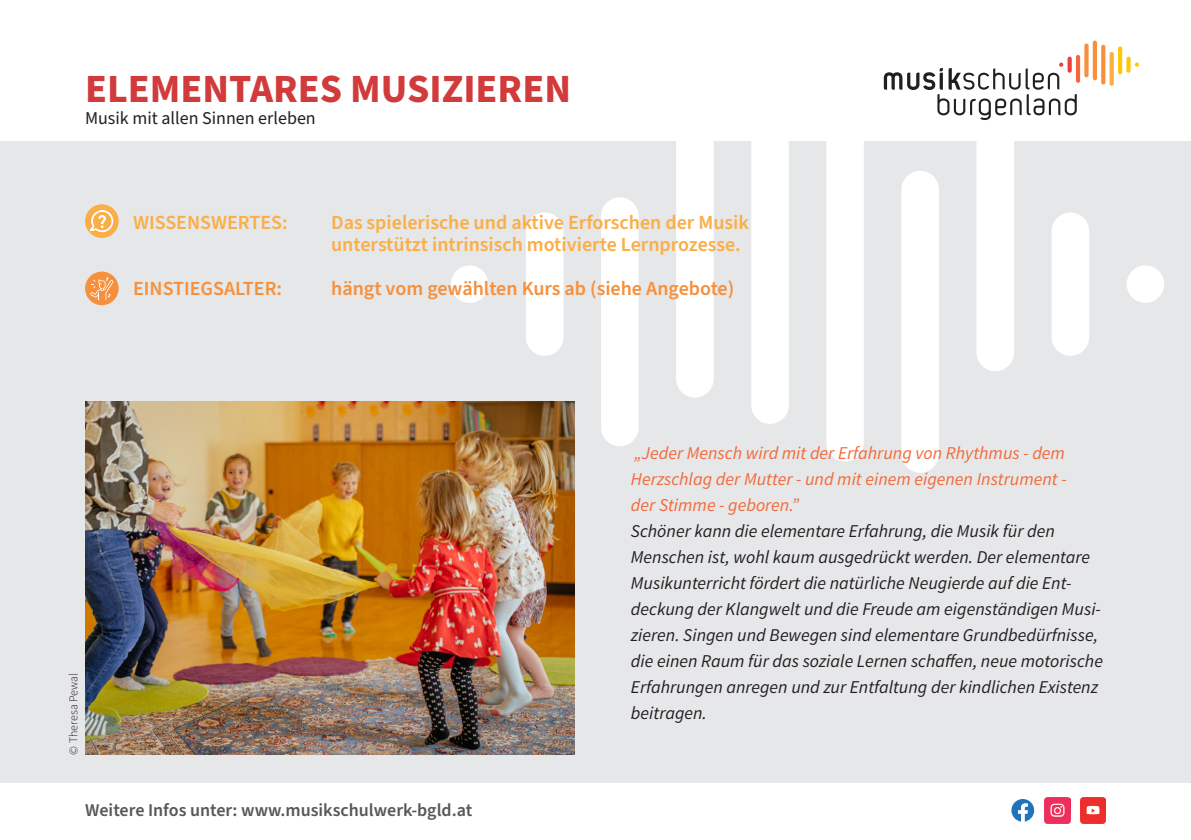
<style>
.page{position:relative;width:1191px;height:840px;background:#fff}
.page>*{position:absolute;margin:0;border:0;box-sizing:border-box;transform-origin:0 0}
.t1{font:700 40px "Source Sans Pro";color:#d13b3b}
.t2{font:600 20px/22px "Source Sans Pro";color:#fbae46}
.t3{font:600 20px "Source Sans Pro";color:#f6903c}
.t4{font:italic 18px/26px "Source Sans Variable";color:#231f20}
.t5{font:italic 18px/26px "Source Sans Variable";color:#f2693a;text-align:justify}
.t6{font:600 18px "Source Sans Pro";color:#57585a}
.t7{font:18px "Source Sans Pro";color:#231f20}
.t8{font:12px "Source Sans Variable";color:#231f20}
</style>
<div class="page">
<div style="left:0;top:142px;width:1191px;height:640px;background:#e6e7e9"></div>
<div style="left:526px;top:212px;width:37px;height:143px;background:#fff"></div>
<div style="left:1126px;top:265px;width:38px;height:38px;background:#fff;border-radius:50%"></div>
<div style="left:451px;top:265px;width:37px;height:38px;background:#fff;border-radius:50%"></div>
<div style="left:601px;top:197px;width:37px;height:249px;background:#fff"></div>
<div style="left:676px;top:142px;width:37px;height:255px;background:#fff"></div>
<div style="left:751px;top:142px;width:38px;height:282px;background:#fff"></div>
<div style="left:826px;top:142px;width:38px;height:319px;background:#fff"></div>
<img style="left:1044px;top:797px;width:26px;height:25px">
<svg style="left:1011px;top:799px;width:23px;height:22px"></svg>
<img style="left:1080px;top:797px;width:26px;height:25px">
<svg style="left:883px;top:41px;width:256px;height:431px"></svg>
<div style="left:85px;top:204px;width:34px;height:34px;background:#fbae46;border-radius:50%"></div>
<svg style="left:90px;top:210px;width:24px;height:22px"></svg>
<div style="left:85px;top:271px;width:34px;height:34px;background:#f6903c;border-radius:50%"></div>
<svg style="left:90px;top:277px;width:23px;height:23px"></svg>
<img style="left:85px;top:401px;width:489px;height:353px">
<p class="t1" style="left:85px;top:61px;width:487px">ELEMENTARES MUSIZIEREN</p>
<p class="t7" style="left:85px;top:106px;width:232px">Musik mit allen Sinnen erleben</p>
<p class="t2" style="left:133px;top:212px;width:156px">WISSENSWERTES:</p>
<p class="t2" style="left:331px;top:212px;width:419px">Das spielerische und aktive Erforschen der Musik unterstützt intrinsisch motivierte Lernprozesse.</p>
<p class="t3" style="left:133px;top:275px;width:151px">EINSTIEGSALTER:</p>
<p class="t3" style="left:331px;top:275px;width:404px">hängt vom gewählten Kurs ab (siehe Angebote)</p>
<p class="t8" style="left:66px;top:754px;width:83px;rotate:-90deg">© Theresa Pewal</p>
<p class="t5" style="left:631px;top:439px;width:437px">„Jeder Mensch wird mit der Erfahrung von Rhythmus - dem Herzschlag der Mutter - und mit einem eigenen Instrument - der Stimme - geboren.”</p>
<p class="t4" style="left:631px;top:517px;width:473px">Schöner kann die elementare Erfahrung, die Musik für den Menschen ist, wohl kaum ausgedrückt werden. Der elementare Musikunterricht fördert die natürliche Neugierde auf die Ent&shy;deckung der Klangwelt und die Freude am eigenständigen Musi&shy;zieren. Singen und Bewegen sind elementare Grundbedürfnisse, die einen Raum für das soziale Lernen schaffen, neue motorische Erfahrungen anregen und zur Entfaltung der kindlichen Existenz beitragen.</p>
<p class="t6" style="left:85px;top:797px;width:389px">Weitere Infos unter: www.musikschulwerk-bgld.at</p>
</div>
